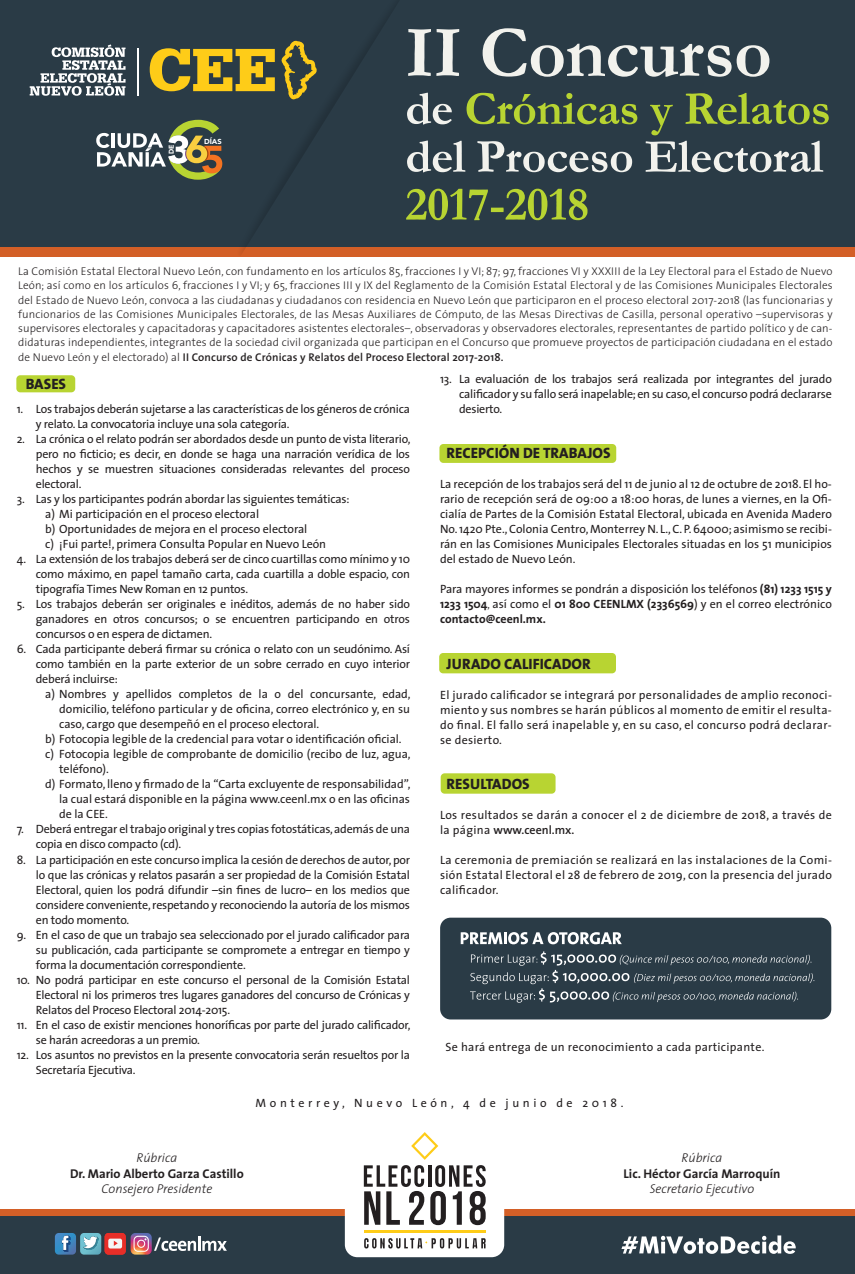
<style>
.page{position:relative;width:855px;height:1274px;background:#fff}
.page>*{position:absolute;margin:0;border:0;box-sizing:border-box;transform-origin:0 0}
.t1{font:800 15px "The Sans";color:#231f20}
.t2{font:700 12.75px "The Sans";color:#231f20}
.t3{font:italic 300 12.75px "The Sans";color:#231f20}
.t4{font:12px/15px "The Sans";letter-spacing:-.02em;color:#231f20;text-align:justify}
.t5{font:12px/15px "The Sans";letter-spacing:.025em;color:#231f20}
.t6{font:12px "The Sans";letter-spacing:.3em;color:#231f20}
.t7{font:300 11.25px/14.2px "The Sans";letter-spacing:.01em;color:#231f20;text-align:justify}
.t8{font:900 7.2px "Avenir";color:#fff;scale:1.04 1}
.t9{font:900 7.05px "Avenir";color:#fff}
.s1{font-weight:600}
.s2{font-weight:700}
.s3{font-weight:300}
</style>
<div class="page">
<div style="left:441px;top:773px;width:114px;height:20px;background:#b8d432;border-radius:4px"></div>
<div style="left:439px;top:653px;width:177px;height:20px;background:#b8d432;border-radius:4px"></div>
<div style="left:16px;top:375px;width:59px;height:17px;background:#b8d432;border-radius:4px"></div>
<div style="left:439px;top:444px;width:177px;height:19px;background:#b8d432;border-radius:4px"></div>
<div style="left:440px;top:917px;width:391px;height:102px;background:#2a3b46;border-radius:10px"></div>
<div style="left:0;top:0;width:855px;height:256px;background:#2a3b46"></div>
<svg style="left:410px;top:29px;width:49px;height:47px"></svg>
<svg style="left:483px;top:28px;width:286px;height:49px"></svg>
<svg style="left:410px;top:93px;width:42px;height:31px"></svg>
<svg style="left:466px;top:93px;width:171px;height:31px"></svg>
<svg style="left:650px;top:105px;width:23px;height:30px"></svg>
<svg style="left:685px;top:93px;width:144px;height:31px"></svg>
<svg style="left:410px;top:140px;width:55px;height:32px"></svg>
<svg style="left:477px;top:141px;width:155px;height:31px"></svg>
<svg style="left:646px;top:141px;width:177px;height:31px"></svg>
<svg style="left:410px;top:189px;width:177px;height:31px"></svg>
<svg style="left:30px;top:44px;width:185px;height:52px"></svg>
<hr style="left:137px;top:48px;width:2px;height:47px;background:#fff">
<svg style="left:461px;top:932px;width:161px;height:12px"></svg>
<svg style="left:470px;top:951px;width:344px;height:51px"></svg>
<div style="left:0;top:1212px;width:855px;height:61px;background:#2a3b46"></div>
<div style="left:0;top:1208px;width:855px;height:7px;background:#d35f27"></div>
<div style="left:0;top:247px;width:855px;height:10px;background:#d35f27"></div>
<div style="left:345px;top:1153px;width:159px;height:103px;background:#fff;border-radius:13px"></div>
<svg style="left:364px;top:1132px;width:122px;height:92px"></svg>
<hr style="left:364px;top:1230px;width:122px;height:2px;background:#fecc18">
<svg style="left:364px;top:1238px;width:122px;height:10px"></svg>
<svg style="left:96px;top:120px;width:119px;height:60px"></svg>
<svg style="left:55px;top:1233px;width:172px;height:21px"></svg>
<svg style="left:621px;top:1235px;width:175px;height:18px"></svg>
<img style="left:215px;top:29px;width:195px;height:224px">
<p class="t9" style="left:165px;top:154px;width:11px;rotate:-90deg">DE</p>
<p class="t8" style="left:204px;top:136px;width:19px">DÍAS</p>
<p class="t7" style="left:18px;top:264px;width:816px">La Comisión Estatal Electoral Nuevo León, con fundamento en los artículos 85, fracciones I y VI; 87; 97, fracciones VI y XXXIII de la Ley Electoral para el Estado de Nuevo León; así como en los artículos 6, fracciones I y VI; y 65, fracciones III y IX del Reglamento de la Comisión Estatal Electoral y de las Comisiones Municipales Electorales del Estado de Nuevo León, convoca a las ciudadanas y ciudadanos con residencia en Nuevo León que participaron en el proceso electoral 2017-2018 (las funcionarias y funcionarios de las Comisiones Municipales Electorales, de las Mesas Auxiliares de Cómputo, de las Mesas Directivas de Casilla, personal operativo –supervisoras y supervisores electorales y capacitadoras y capacitadores asistentes electorales–, observadoras y observadores electorales, representantes de partido político y de can&shy;didaturas independientes, integrantes de la sociedad civil organizada que participan en el Concurso que promueve proyectos de participación ciudadana en el estado de Nuevo León y el electorado) al <span class="s1">II Concurso de Crónicas y Relatos del Proceso Electoral 2017-2018.</span></p>
<p class="t1" style="left:26px;top:371px;width:42px">BASES</p>
<p class="t4" style="left:36px;top:401px;width:376px;text-indent:-19px">1. Los trabajos deberán sujetarse a las características de los géneros de crónica y relato. La convocatoria incluye una sola categoría.</p>
<p class="t4" style="left:36px;top:431px;width:376px;text-indent:-19px">2. La crónica o el relato podrán ser abordados desde un punto de vista literario, pero no ficticio; es decir, en donde se haga una narración verídica de los hechos y se muestren situaciones consideradas relevantes del proceso electoral.</p>
<p class="t4" style="left:45px;top:491px;width:306px;text-align:left;text-indent:-28px">3. Las y los participantes podrán abordar las siguientes temáticas: a) Mi participación en el proceso electoral<br>b) Oportunidades de mejora en el proceso electoral<br>c) ¡Fui parte!, primera Consulta Popular en Nuevo León</p>
<p class="t4" style="left:36px;top:551px;width:376px;text-indent:-19px">4. La extensión de los trabajos deberá ser de cinco cuartillas como mínimo y 10 como máximo, en papel tamaño carta, cada cuartilla a doble espacio, con tipografía Times New Roman en 12 puntos.</p>
<p class="t4" style="left:36px;top:596px;width:376px;text-indent:-19px">5. Los trabajos deberán ser originales e inéditos, además de no haber sido ganadores en otros concursos; o se encuentren participando en otros concursos o en espera de dictamen.</p>
<p class="t4" style="left:36px;top:641px;width:376px;text-indent:-19px">6. Cada participante deberá firmar su crónica o relato con un seudónimo. Así como también en la parte exterior de un sobre cerrado en cuyo interior deberá incluirse:</p>
<p class="t4" style="left:45px;top:686px;width:367px">a) Nombres y apellidos completos de la o del concursante, edad,</p>
<p class="t4" style="left:59px;top:701px;width:352px">domicilio, teléfono particular y de oficina, correo electrónico y, en su</p>
<p class="t4" style="left:59px;top:716px;width:262px">caso, cargo que desempeñó en el proceso electoral.</p>
<p class="t4" style="left:45px;top:731px;width:358px">b) Fotocopia legible de la credencial para votar o identificación oficial.</p>
<p class="t4" style="left:45px;top:746px;width:367px">c) Fotocopia legible de comprobante de domicilio (recibo de luz, agua,</p>
<p class="t4" style="left:59px;top:761px;width:51px">teléfono).</p>
<p class="t4" style="left:45px;top:776px;width:367px">d) Formato, lleno y firmado de la “Carta excluyente de responsabilidad”,</p>
<p class="t4" style="left:59px;top:791px;width:352px">la cual estará disponible en la página www.ceenl.mx o en las oficinas</p>
<p class="t4" style="left:59px;top:806px;width:50px">de la CEE.</p>
<p class="t4" style="left:36px;top:821px;width:376px;text-indent:-19px">7. Deberá entregar el trabajo original y tres copias fotostáticas, además de una copia en disco compacto (cd).</p>
<p class="t4" style="left:36px;top:851px;width:376px;text-indent:-19px">8. La participación en este concurso implica la cesión de derechos de autor, por lo que las crónicas y relatos pasarán a ser propiedad de la Comisión Estatal Electoral, quien los podrá difundir –sin fines de lucro– en los medios que considere conveniente, respetando y reconociendo la autoría de los mismos en todo momento.</p>
<p class="t4" style="left:36px;top:926px;width:376px;text-indent:-19px">9. En el caso de que un trabajo sea seleccionado por el jurado calificador para su publicación, cada participante se compromete a entregar en tiempo y forma la documentación correspondiente.</p>
<p class="t4" style="left:36px;top:971px;width:376px;text-indent:-19px">10. No podrá participar en este concurso el personal de la Comisión Estatal Electoral ni los primeros tres lugares ganadores del concurso de Crónicas y Relatos del Proceso Electoral 2014-2015.</p>
<p class="t4" style="left:36px;top:1016px;width:376px;text-indent:-19px">11. En el caso de existir menciones honoríficas por parte del jurado calificador, se harán acreedoras a un premio.</p>
<p class="t4" style="left:36px;top:1046px;width:376px;text-indent:-19px">12. Los asuntos no previstos en la presente convocatoria serán resueltos por la<br>Secretaría Ejecutiva.</p>
<p class="t4" style="left:459px;top:371px;width:374px;text-indent:-19px">13. La evaluación de los trabajos será realizada por integrantes del jurado calificador y su fallo será inapelable; en su caso, el concurso podrá declararse desierto.</p>
<p class="t1" style="left:446px;top:440px;width:165px">RECEPCIÓN DE TRABAJOS</p>
<p class="t4" style="left:440px;top:476px;width:393px">La recepción de los trabajos será del 11 de junio al 12 de octubre de 2018. El ho&shy;rario de recepción será de 09:00 a 18:00 horas, de lunes a viernes, en la Ofi&shy;cialía de Partes de la Comisión Estatal Electoral, ubicada en Avenida Madero No. 1420 Pte., Colonia Centro, Monterrey N. L., C. P. 64000; asimismo se recibi&shy;rán en las Comisiones Municipales Electorales situadas en los 51 municipios del estado de Nuevo León.</p>
<p class="t4" style="left:440px;top:581px;width:393px">Para mayores informes se pondrán a disposición los teléfonos <span class="s2">(81) 1233 1515 y 1233 1504</span><span class="s3">,</span> así como el <span class="s2">01 800 CEENLMX (2336569</span>) y en el correo electrónico <span class="s2">contacto@ceenl.mx.</span></p>
<p class="t1" style="left:446px;top:650px;width:146px">JURADO CALIFICADOR</p>
<p class="t4" style="left:440px;top:686px;width:393px">El jurado calificador se integrará por personalidades de amplio reconoci&shy;miento y sus nombres se harán públicos al momento de emitir el resulta&shy;do final. El fallo será inapelable y, en su caso, el concurso podrá declarar&shy;se desierto.</p>
<p class="t1" style="left:446px;top:770px;width:85px">RESULTADOS</p>
<p class="t5" style="left:440px;top:806px;width:393px">Los resultados se darán a conocer el 2 de diciembre de 2018, a través de la página <span class="s1">www.ceenl.mx.</span></p>
<p class="t4" style="left:440px;top:851px;width:393px">La ceremonia de premiación se realizará en las instalaciones de la Comi&shy;sión Estatal Electoral el 28 de febrero de 2019, con la presencia del jurado calificador.</p>
<p class="t5" style="left:445px;top:1038px;width:321px">Se hará entrega de un reconocimiento a cada participante.</p>
<p class="t6" style="left:256px;top:1092px;width:369px">Monterrey, Nuevo León, 4 de junio de 2018.</p>
<p class="t3" style="left:137px;top:1147px;width:42px">Rúbrica</p>
<p class="t2" style="left:70px;top:1162px;width:175px">Dr. Mario Alberto Garza Castillo</p>
<p class="t3" style="left:101px;top:1177px;width:112px">Consejero Presidente</p>
<p class="t3" style="left:682px;top:1147px;width:42px">Rúbrica</p>
<p class="t2" style="left:623px;top:1162px;width:158px">Lic. Héctor García Marroquín</p>
<p class="t3" style="left:650px;top:1177px;width:106px">Secretario Ejecutivo</p>
</div>
